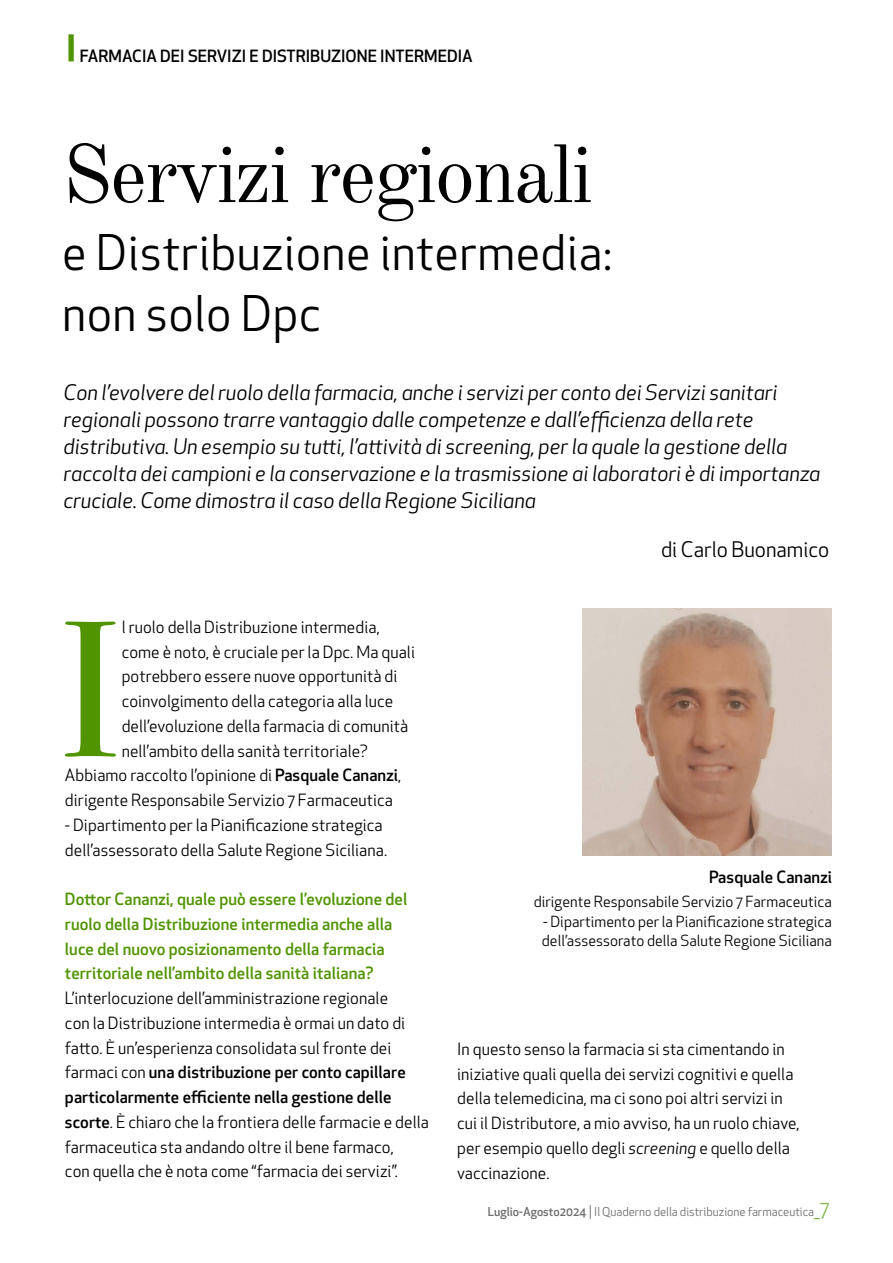
<style>
.page{position:relative;width:893px;height:1263px;background:#fff}
.page>*{position:absolute;margin:0;border:0;box-sizing:border-box;transform-origin:0 0}
.t1{font:194.25px "Bodoni Svty Two ITCTT";color:#519401}
.t2{font:81px "Old Standard";letter-spacing:-.03em;color:#000}
.t3{font:48px/61.5px "Apex New";letter-spacing:.01em;color:#000}
.t4{font:italic 21px/27px "Apex New";color:#000}
.t5{font:21px "Apex New";color:#000}
.t6{font:16.5px/24.8px "Apex New";letter-spacing:.005em;color:#000}
.t7{font:500 16.5px/24.8px "Apex New";letter-spacing:.005em;color:#519401}
.t8{font:500 16.5px "Apex New";color:#000}
.t9{font:15px/19.5px "Apex New";letter-spacing:.005em;color:#000}
.t10{font:12px "Apex New";color:#706f6f}
.s1{font-weight:500}
.s2{font-style:italic}
.s3{font-size:13.5px}
.s4{font-size:21px;color:#85b44d}
</style>
<div class="page">
<img style="left:583px;top:609px;width:249px;height:246px">
<p class="t8" style="left:68px;top:44px;width:407px"><sup>|</sup> FARMACIA DEI SERVIZI E DISTRIBUZIONE INTERMEDIA</p>
<h2 class="t2" style="left:62px;top:125px;width:383px">Servizi regionali</h2>
<h3 class="t3" style="left:62px;top:221px;width:551px">e Distribuzione intermedia: non solo Dpc</h3>
<p class="t4" style="left:64px;top:378px;width:758px">Con l’evolvere del ruolo della farmacia, anche i servizi per conto dei Servizi sanitari regionali possono trarre vantaggio dalle competenze e dall’efficienza della rete distributiva. Un esempio su tutti, l’attività di screening, per la quale la gestione della raccolta dei campioni e la conservazione e la trasmissione ai laboratori è di importanza cruciale. Come dimostra il caso della Regione Siciliana</p>
<p class="t5" style="left:661px;top:536px;width:170px">di Carlo Buonamico</p>
<h1 class="t1" style="left:60px;top:531px;width:63px">I</h1>
<p class="t6" style="left:122px;top:614px;width:260px">l ruolo della Distribuzione intermedia,</p>
<p class="t6" style="left:122px;top:639px;width:295px">come è noto, è cruciale per la Dpc. Ma quali</p>
<p class="t6" style="left:122px;top:664px;width:277px">potrebbero essere nuove opportunità di</p>
<p class="t6" style="left:122px;top:689px;width:273px">coinvolgimento della categoria alla luce</p>
<p class="t6" style="left:122px;top:713px;width:288px">dell’evoluzione della farmacia di comunità</p>
<p class="t6" style="left:122px;top:738px;width:248px">nell’ambito della sanità territoriale?</p>
<p class="t6" style="left:65px;top:763px;width:338px">Abbiamo raccolto l’opinione di <span class="s1">Pasquale Cananzi</span>,</p>
<p class="t6" style="left:65px;top:788px;width:330px">dirigente Responsabile Servizio 7 Farmaceutica</p>
<p class="t6" style="left:65px;top:812px;width:324px">- Dipartimento per la Pianificazione strategica dell’assessorato della Salute Regione Siciliana.</p>
<p class="t7" style="left:65px;top:886px;width:344px">Dottor Cananzi, quale può essere l’evoluzione del ruolo della Distribuzione intermedia anche alla luce del nuovo posizionamento della farmacia territoriale nell’ambito della sanità italiana?</p>
<p class="t6" style="left:65px;top:986px;width:365px">L’interlocuzione dell’amministrazione regionale<br>con la Distribuzione intermedia è ormai un dato di fatto. È un’esperienza consolidata sul fronte dei farmaci con <span class="s1">una distribuzione per conto capillare particolarmente efficiente nella gestione delle scorte</span>. È chiaro che la frontiera delle farmacie e della farmaceutica sta andando oltre il bene farmaco,<br>con quella che è nota come “farmacia dei servizi”.</p>
<p class="t8" style="left:709px;top:866px;width:124px">Pasquale Cananzi</p>
<p class="t9" style="left:534px;top:892px;width:300px">dirigente Responsabile Servizio 7 Farmaceutica</p>
<p class="t9" style="left:542px;top:911px;width:292px">- Dipartimento per la Pianificazione strategica dell’assessorato della Salute Regione Siciliana</p>
<p class="t6" style="left:457px;top:1036px;width:344px">In questo senso la farmacia si sta cimentando in iniziative quali quella dei servizi cognitivi e quella della telemedicina, ma ci sono poi altri servizi in cui il Distributore, a mio avviso, ha un ruolo chiave, per esempio quello degli <span class="s2">screening</span> e quello della vaccinazione.</p>
<p class="t10" style="left:488px;top:1204px;width:343px"><span class="s1">Luglio-Agosto2024</span> <span class="s3">|</span> Il Quaderno della distribuzione farmaceutica<span class="s4">_7</span></p>
</div>
